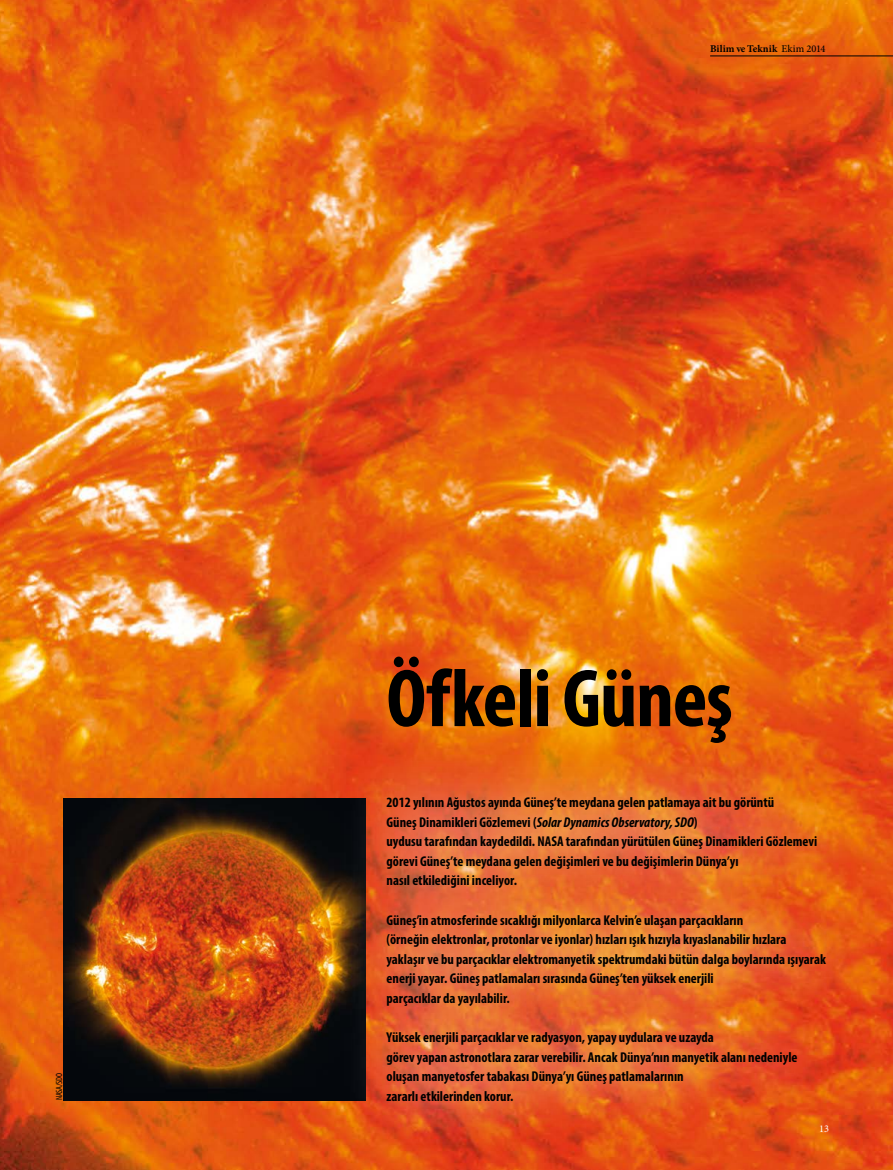
<style>
.page{position:relative;width:893px;height:1170px;background:#fff}
.page>*{position:absolute;margin:0;border:0;box-sizing:border-box;transform-origin:0 0}
.t1{font:700 condensed 82.5px "Myriad Pro";letter-spacing:-.015em;color:#000}
.t2{font:700 condensed 14.25px/19.5px "Myriad Pro";color:#000}
.t3{font:700 10.35px "Minion Pro";letter-spacing:.005em;color:#000}
.t4{font:10.35px "Minion Pro";color:#fff}
.t5{font:condensed 9px "Myriad Pro";letter-spacing:-.035em;color:#000}
.s1{font-weight:500}
.s2{font-style:italic}
</style>
<div class="page">
<img style="left:0;top:0;width:893px;height:1169px">
<img style="left:64px;top:798px;width:278px;height:302px">
<hr style="left:710px;top:56px;width:183px;height:1px;background:#000">
<svg style="left:342px;top:751px;width:525px;height:395px"></svg>
<p class="t5" style="left:54px;top:1100px;width:28px;rotate:-90deg">NASA/SDO</p>
<p class="t3" style="left:710px;top:41px;width:117px">Bilim ve Teknik <span class="s1">Ekim 2014</span></p>
<h1 class="t1" style="left:387px;top:647px;width:348px">Öfkeli Güneş</h1>
<p class="t2" style="left:387px;top:792px;width:432px">2012 yılının Ağustos ayında Güneş’te meydana gelen patlamaya ait bu görüntü<br>Güneş Dinamikleri Gözlemevi (<span class="s2">Solar Dynamics Observatory, SDO</span>)<br>uydusu tarafından kaydedildi. NASA tarafından yürütülen Güneş Dinamikleri Gözlemevi görevi Güneş’te meydana gelen değişimleri ve bu değişimlerin Dünya’yı<br>nasıl etkilediğini inceliyor.</p>
<p class="t2" style="left:387px;top:909px;width:441px">Güneş’in atmosferinde sıcaklığı milyonlarca Kelvin’e ulaşan parçacıkların<br>(örneğin elektronlar, protonlar ve iyonlar) hızları ışık hızıyla kıyaslanabilir hızlara yaklaşır ve bu parçacıklar elektromanyetik spektrumdaki bütün dalga boylarında ışıyarak enerji yayar. Güneş patlamaları sırasında Güneş’ten yüksek enerjili<br>parçacıklar da yayılabilir.</p>
<p class="t2" style="left:387px;top:1027px;width:412px">Yüksek enerjili parçacıklar ve radyasyon, yapay uydulara ve uzayda<br>görev yapan astronotlara zarar verebilir. Ancak Dünya’nın manyetik alanı nedeniyle oluşan manyetosfer tabakası Dünya’yı Güneş patlamalarının<br>zararlı etkilerinden korur.</p>
<p class="t4" style="left:819px;top:1121px;width:11px">13</p>
</div>
